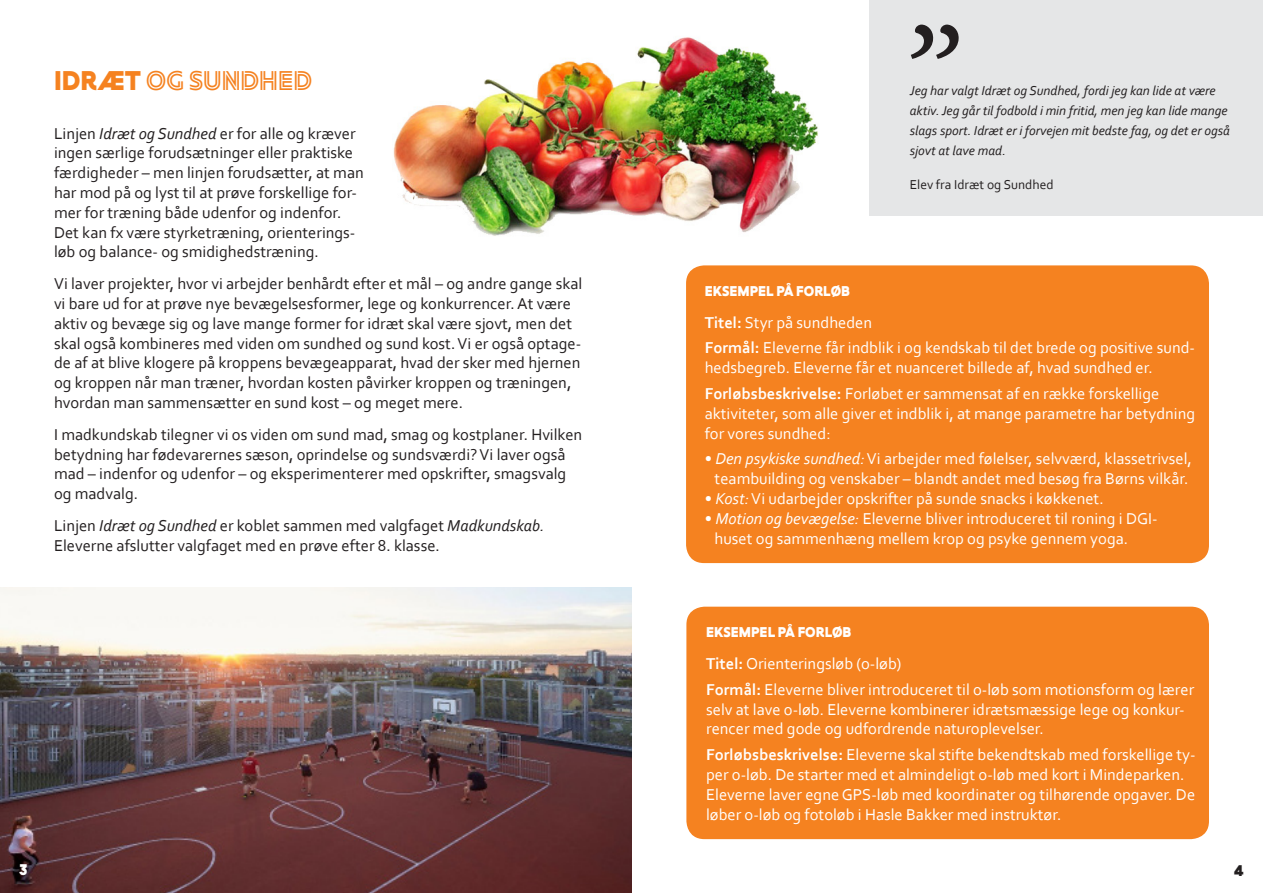
<style>
.page{position:relative;width:1263px;height:893px;background:#fff}
.page>*{position:absolute;margin:0;border:0;box-sizing:border-box;transform-origin:0 0}
.t1{font:italic 150px "Minion Pro";color:#231f20}
.t2{font:31.5px "Devinyl Incise";color:#f58220}
.t3{font:18px "Devinyl";color:#fff}
.t4{font:18px "Devinyl";color:#231f20}
.t5{font:16.5px/19.8px "Corbel";color:#231f20}
.t6{font:16.5px/19.8px "Corbel";color:#fff}
.t7{font:16.5px "Devinyl";color:#fff}
.t8{font:italic 13.5px/19.8px "Corbel";color:#231f20}
.t9{font:13.5px "Corbel";color:#231f20}
.s1{font-family:"Devinyl"}
.s2{font-style:italic}
.s3{font-weight:700}
</style>
<div class="page">
<img style="left:393px;top:37px;width:425px;height:199px">
<img style="left:0;top:588px;width:631px;height:305px">
<div style="left:869px;top:0;width:394px;height:215px;background:#e5e6e7"></div>
<div style="left:686px;top:265px;width:523px;height:298px;background:#f58220;border-radius:18px"></div>
<div style="left:686px;top:607px;width:523px;height:232px;background:#f58220;border-radius:18px"></div>
<p class="t2" style="left:54px;top:64px;width:260px"><span class="s1">IDRÆT</span> OG SUNDHED</p>
<p class="t5" style="left:54px;top:123px;width:303px">Linjen <span class="s2">Idræt og Sundhed</span> er for alle og kræver</p>
<p class="t5" style="left:54px;top:143px;width:301px">ingen særlige forudsætninger eller praktiske</p>
<p class="t5" style="left:54px;top:162px;width:311px">færdigheder – men linjen forudsætter, at man</p>
<p class="t5" style="left:54px;top:182px;width:304px">har mod på og lyst til at prøve forskellige for-</p>
<p class="t5" style="left:54px;top:202px;width:289px">mer for træning både udenfor og indenfor.</p>
<p class="t5" style="left:54px;top:222px;width:303px">Det kan fx være styrketræning, orienterings-</p>
<p class="t5" style="left:54px;top:242px;width:266px">løb og balance- og smidighedstræning.</p>
<p class="t5" style="left:54px;top:273px;width:530px">Vi laver projekter, hvor vi arbejder benhårdt efter et mål – og andre gange skal vi bare ud for at prøve nye bevægelsesformer, lege og konkurrencer. At være aktiv og bevæge sig og lave mange former for idræt skal være sjovt, men det skal også kombineres med viden om sundhed og sund kost. Vi er også optage&shy;de af at blive klogere på kroppens bevægeapparat, hvad der sker med hjernen og kroppen når man træner, hvordan kosten påvirker kroppen og træningen, hvordan man sammensætter en sund kost – og meget mere.</p>
<p class="t5" style="left:54px;top:424px;width:530px">I madkundskab tilegner vi os viden om sund mad, smag og kostplaner. Hvilken betydning har fødevarernes sæson, oprindelse og sundsværdi? Vi laver også mad – indenfor og udenfor – og eksperimenterer med opskrifter, smagsvalg og madvalg.</p>
<p class="t5" style="left:54px;top:515px;width:492px">Linjen <span class="s2">Idræt og Sundhed</span> er koblet sammen med valgfaget <span class="s2">Madkundskab.</span></p>
<p class="t5" style="left:54px;top:535px;width:387px">Eleverne afslutter valgfaget med en prøve efter 8. klasse.</p>
<p class="t1" style="left:895px;top:-19px;width:59px">”</p>
<p class="t8" style="left:910px;top:81px;width:307px">Jeg har valgt Idræt og Sundhed, fordi jeg kan lide at være</p>
<p class="t8" style="left:910px;top:100px;width:322px">aktiv. Jeg går til fodbold i min fritid, men jeg kan lide mange slags sport. Idræt er i forvejen mit bedste fag, og det er også sjovt at lave mad.</p>
<p class="t9" style="left:910px;top:177px;width:145px">Elev fra Idræt og Sundhed</p>
<p class="t7" style="left:705px;top:282px;width:147px">EKSEMPEL PÅ FORLØB</p>
<p class="t6" style="left:705px;top:312px;width:169px"><span class="s3">Titel:</span> Styr på sundheden</p>
<p class="t6" style="left:705px;top:338px;width:492px"><span class="s3">Formål:</span> Eleverne får indblik i og kendskab til det brede og positive sund&shy;hedsbegreb. Eleverne får et nuanceret billede af, hvad sundhed er.</p>
<p class="t6" style="left:705px;top:383px;width:492px"><span class="s3">Forløbsbeskrivelse:</span> Forløbet er sammensat af en række forskellige aktiviteter, som alle giver et indblik i, at mange parametre har betydning for vores sundhed:</p>
<p class="t6" style="left:705px;top:449px;width:489px">• <span class="s2">Den psykiske sundhed:</span> Vi arbejder med følelser, selvværd, klassetrivsel,</p>
<p class="t6" style="left:715px;top:468px;width:475px">teambuilding og venskaber – blandt andet med besøg fra Børns vilkår.</p>
<p class="t6" style="left:705px;top:488px;width:400px">• <span class="s2">Kost:</span> Vi udarbejder opskrifter på sunde snacks i køkkenet.</p>
<p class="t6" style="left:705px;top:508px;width:454px">• <span class="s2">Motion og bevægelse:</span> Eleverne bliver introduceret til roning i DGI-</p>
<p class="t6" style="left:715px;top:528px;width:415px">huset og sammenhæng mellem krop og psyke gennem yoga.</p>
<p class="t7" style="left:706px;top:623px;width:147px">EKSEMPEL PÅ FORLØB</p>
<p class="t6" style="left:706px;top:653px;width:197px"><span class="s3">Titel:</span> Orienteringsløb (o-løb)</p>
<p class="t6" style="left:706px;top:679px;width:490px"><span class="s3">Formål:</span> Eleverne bliver introduceret til o-løb som motionsform og lærer selv at lave o-løb. Eleverne kombinerer idrætsmæssige lege og konkur&shy;rencer med gode og udfordrende naturoplevelser.</p>
<p class="t6" style="left:706px;top:744px;width:491px"><span class="s3">Forløbsbeskrivelse:</span> Eleverne skal stifte bekendtskab med forskellige ty&shy;per o-løb. De starter med et almindeligt o-løb med kort i Mindeparken.<br>Eleverne laver egne GPS-løb med koordinater og tilhørende opgaver. De løber o-løb og fotoløb i Hasle Bakker med instruktør.</p>
<p class="t3" style="left:19px;top:860px;width:10px">3</p>
<p class="t4" style="left:1234px;top:861px;width:11px">4</p>
</div>
